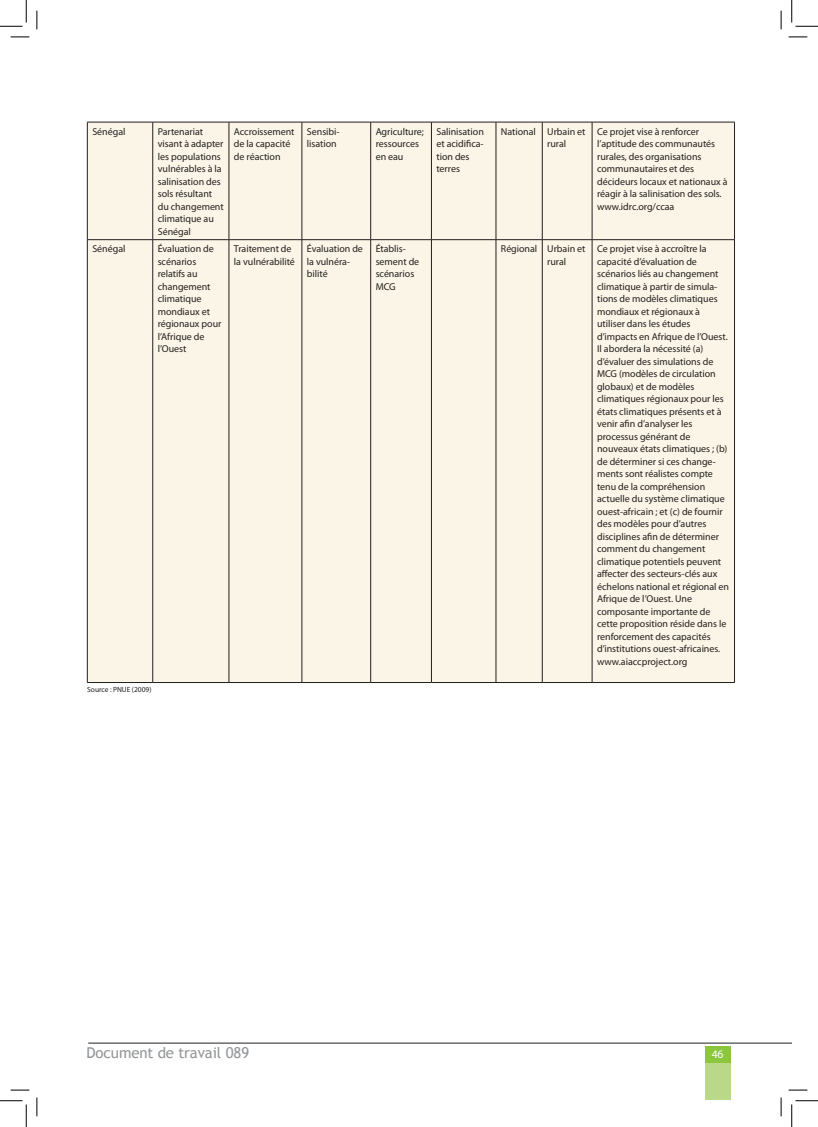
<style>
.page{position:relative;width:818px;height:1127px;background:#fff}
.page>*{position:absolute;margin:0;border:0;box-sizing:border-box;transform-origin:0 0}
.t1{font:15px "Trebuchet MS";letter-spacing:-.005em;color:#939598}
.t2{font:11.5px "Myriad Pro";color:#fff}
.t3{font:10px/12.5px "Myriad Pro";letter-spacing:-.005em;color:#231f20}
.t4{font:7.5px "Myriad Pro";letter-spacing:-.005em;color:#231f20}
</style>
<div class="page">
<hr style="left:88px;top:1042px;width:704px;height:1px;background:#231f20">
<div style="left:705px;top:1046px;width:25px;height:16px;background:#8bc63e"></div>
<div style="left:705px;top:1063px;width:25px;height:36px;background:#b9d989"></div>
<div style="left:88px;top:123px;width:646px;height:559px;background:#faf5e6"></div>
<hr style="left:87px;top:122px;width:66px;height:1px;background:#231f20">
<hr style="left:87px;top:122px;width:1px;height:117px;background:#231f20">
<hr style="left:153px;top:122px;width:76px;height:1px;background:#231f20">
<hr style="left:153px;top:122px;width:1px;height:117px;background:#231f20">
<hr style="left:229px;top:122px;width:73px;height:1px;background:#231f20">
<hr style="left:229px;top:122px;width:1px;height:117px;background:#231f20">
<hr style="left:302px;top:122px;width:69px;height:1px;background:#231f20">
<hr style="left:302px;top:122px;width:1px;height:117px;background:#231f20">
<hr style="left:371px;top:122px;width:60px;height:1px;background:#231f20">
<hr style="left:370px;top:122px;width:1px;height:117px;background:#231f20">
<hr style="left:431px;top:122px;width:65px;height:1px;background:#231f20">
<hr style="left:431px;top:122px;width:1px;height:117px;background:#231f20">
<hr style="left:496px;top:122px;width:46px;height:1px;background:#231f20">
<hr style="left:496px;top:122px;width:1px;height:117px;background:#231f20">
<hr style="left:542px;top:122px;width:50px;height:1px;background:#231f20">
<hr style="left:542px;top:122px;width:1px;height:117px;background:#231f20">
<hr style="left:592px;top:122px;width:143px;height:1px;background:#231f20">
<hr style="left:592px;top:122px;width:1px;height:117px;background:#231f20">
<hr style="left:734px;top:122px;width:1px;height:117px;background:#231f20">
<hr style="left:87px;top:239px;width:66px;height:1px;background:#231f20">
<hr style="left:87px;top:240px;width:1px;height:442px;background:#231f20">
<hr style="left:153px;top:239px;width:76px;height:1px;background:#231f20">
<hr style="left:153px;top:240px;width:1px;height:442px;background:#231f20">
<hr style="left:229px;top:239px;width:73px;height:1px;background:#231f20">
<hr style="left:229px;top:240px;width:1px;height:442px;background:#231f20">
<hr style="left:302px;top:239px;width:69px;height:1px;background:#231f20">
<hr style="left:302px;top:240px;width:1px;height:442px;background:#231f20">
<hr style="left:371px;top:239px;width:60px;height:1px;background:#231f20">
<hr style="left:370px;top:240px;width:1px;height:442px;background:#231f20">
<hr style="left:431px;top:239px;width:65px;height:1px;background:#231f20">
<hr style="left:431px;top:240px;width:1px;height:442px;background:#231f20">
<hr style="left:496px;top:239px;width:46px;height:1px;background:#231f20">
<hr style="left:496px;top:240px;width:1px;height:442px;background:#231f20">
<hr style="left:542px;top:239px;width:50px;height:1px;background:#231f20">
<hr style="left:542px;top:240px;width:1px;height:442px;background:#231f20">
<hr style="left:592px;top:239px;width:143px;height:1px;background:#231f20">
<hr style="left:592px;top:240px;width:1px;height:442px;background:#231f20">
<hr style="left:734px;top:240px;width:1px;height:442px;background:#231f20">
<hr style="left:87px;top:682px;width:66px;height:1px;background:#231f20">
<hr style="left:153px;top:682px;width:76px;height:1px;background:#231f20">
<hr style="left:229px;top:682px;width:73px;height:1px;background:#231f20">
<hr style="left:302px;top:682px;width:69px;height:1px;background:#231f20">
<hr style="left:371px;top:682px;width:60px;height:1px;background:#231f20">
<hr style="left:431px;top:682px;width:65px;height:1px;background:#231f20">
<hr style="left:496px;top:682px;width:46px;height:1px;background:#231f20">
<hr style="left:542px;top:682px;width:50px;height:1px;background:#231f20">
<hr style="left:592px;top:682px;width:143px;height:1px;background:#231f20">
<svg style="left:11px;top:36px;width:18px;height:2px"></svg>
<svg style="left:788px;top:36px;width:19px;height:2px"></svg>
<svg style="left:11px;top:1089px;width:18px;height:1px"></svg>
<svg style="left:788px;top:1089px;width:19px;height:1px"></svg>
<svg style="left:36px;top:11px;width:2px;height:18px"></svg>
<svg style="left:36px;top:1097px;width:2px;height:18px"></svg>
<svg style="left:780px;top:11px;width:2px;height:18px"></svg>
<svg style="left:780px;top:1097px;width:2px;height:18px"></svg>
<svg style="left:0;top:0;width:27px;height:27px"></svg>
<svg style="left:0;top:1100px;width:27px;height:26px"></svg>
<svg style="left:791px;top:0;width:27px;height:27px"></svg>
<svg style="left:791px;top:1100px;width:27px;height:26px"></svg>
<p class="t3" style="left:92px;top:125px;width:35px">Sénégal</p>
<p class="t3" style="left:158px;top:125px;width:68px">Partenariat visant à adapter les populations vulnérables à la salinisation des sols résultant du changement climatique au<br>Sénégal</p>
<p class="t3" style="left:234px;top:125px;width:62px">Accroissement de la capacité de réaction</p>
<p class="t3" style="left:307px;top:125px;width:34px">Sensibi&shy;lisation</p>
<p class="t3" style="left:376px;top:125px;width:50px">Agriculture; ressources en eau</p>
<p class="t3" style="left:436px;top:125px;width:49px">Salinisation et acidifica&shy;tion des terres</p>
<p class="t3" style="left:547px;top:125px;width:40px;text-indent:-46px">National Urbain et rural</p>
<p class="t3" style="left:597px;top:125px;width:132px">Ce projet vise à renforcer l’aptitude des communautés rurales, des organisations communautaires et des décideurs locaux et nationaux à réagir à la salinisation des sols. www.idrc.org/ccaa</p>
<p class="t3" style="left:92px;top:242px;width:35px">Sénégal</p>
<p class="t3" style="left:158px;top:242px;width:65px">Évaluation de scénarios relatifs au changement climatique mondiaux et régionaux pour l’Afrique de l’Ouest</p>
<p class="t3" style="left:234px;top:242px;width:63px">Traitement de la vulnérabilité</p>
<p class="t3" style="left:307px;top:242px;width:58px">Évaluation de la vulnéra&shy;bilité</p>
<p class="t3" style="left:376px;top:242px;width:45px">Établis&shy;sement de scénarios<br>MCG</p>
<p class="t3" style="left:547px;top:242px;width:40px;text-indent:-46px">Régional Urbain et rural</p>
<p class="t3" style="left:597px;top:242px;width:134px">Ce projet vise à accroître la capacité d’évaluation de scénarios liés au changement climatique à partir de simula&shy;tions de modèles climatiques mondiaux et régionaux à utiliser dans les études d’impacts en Afrique de l’Ouest.<br>Il abordera la nécessité (a) d’évaluer des simulations de<br>MCG (modèles de circulation globaux) et de modèles climatiques régionaux pour les états climatiques présents et à venir afin d’analyser les processus générant de nouveaux états climatiques ; (b) de déterminer si ces change&shy;ments sont réalistes compte tenu de la compréhension actuelle du système climatique ouest-africain ; et (c) de fournir des modèles pour d’autres disciplines afin de déterminer comment du changement climatique potentiels peuvent affecter des secteurs-clés aux échelons national et régional en<br>Afrique de l’Ouest. Une composante importante de cette proposition réside dans le renforcement des capacités d’institutions ouest-africaines. www.aiaccproject.org</p>
<p class="t4" style="left:87px;top:684px;width:66px">Source : PNUE (2009)</p>
<h1 class="t1" style="left:86px;top:1043px;width:164px">Document de travail 089</h1>
<p class="t2" style="left:712px;top:1046px;width:13px">46</p>
</div>
